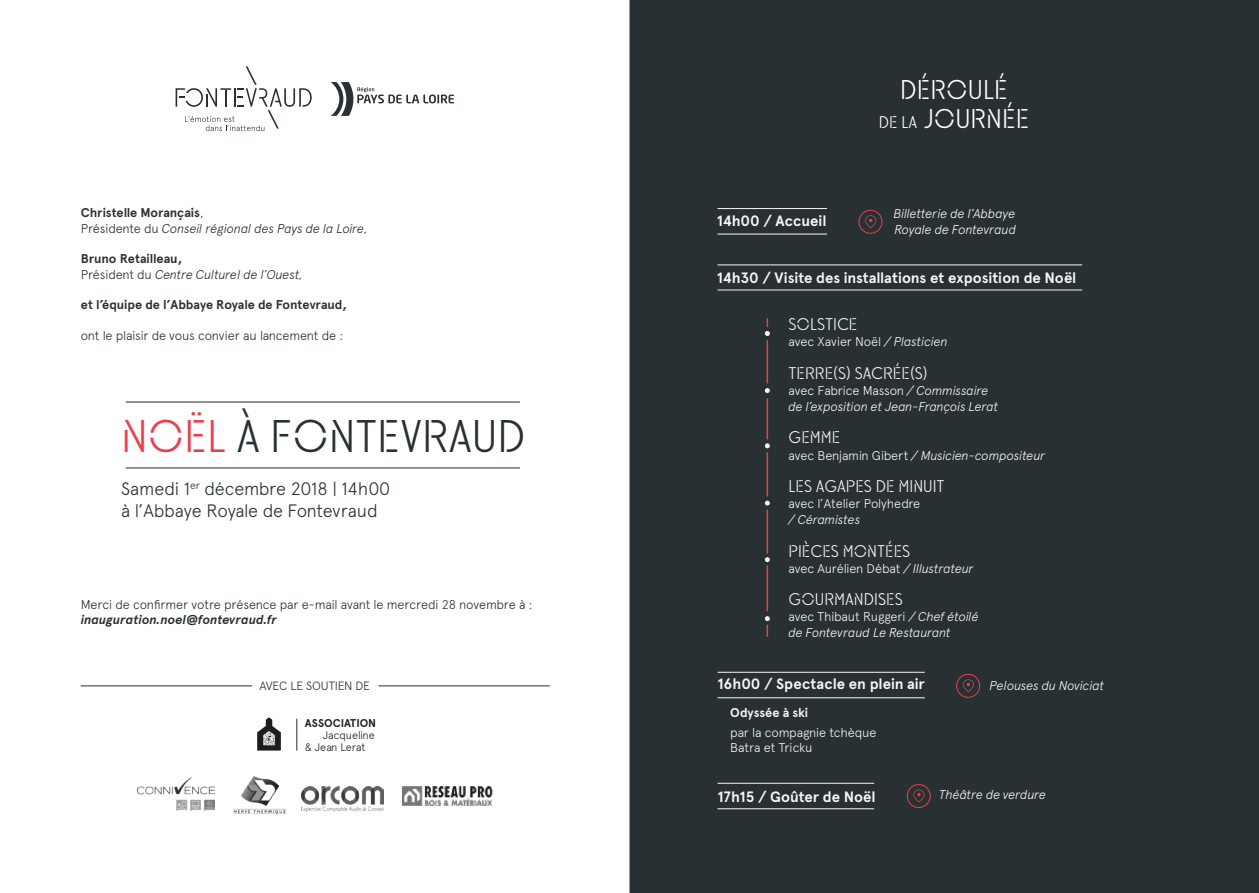
<style>
.page{position:relative;width:1259px;height:893px;background:#fff}
.page>*{position:absolute;margin:0;border:0;box-sizing:border-box;transform-origin:0 0}
.t1{font:40.5px "Fontevraud";color:#293033}
.t2{font:24px/28.8px "Fontevraud";color:#fff;text-align:center}
.t3{font:300 18px/21.6px "Apercu Pro";letter-spacing:-.015em;color:#293033}
.t4{font:700 15px "Apercu Pro";letter-spacing:-.005em;color:#f7f6f6}
.t5{font:15px "Fontevraud";color:#f7f6f6}
.t6{font:italic 300 12.75px/16.2px "Apercu Pro";letter-spacing:-.015em;color:#f7f6f6}
.t7{font:italic 300 12.75px/15.3px "Apercu Pro";letter-spacing:-.02em;color:#293033}
.t8{font:300 12.75px/15.3px "Apercu Pro";letter-spacing:-.01em;color:#f7f6f6}
.t9{font:300 12.75px "Apercu Pro";letter-spacing:-.01em;color:#293033}
.t10{font:700 12.75px "Apercu Pro";letter-spacing:-.005em;color:#293033}
.t11{font:italic 700 12.75px "Apercu Pro";letter-spacing:-.005em;color:#293033}
.t12{font:700 12.75px "Apercu Pro";letter-spacing:-.005em;color:#f7f6f6}
.t13{font:300 12px "Apercu Pro";letter-spacing:-.01em;color:#293033}
.t14{font:700 11.25px "Apercu Pro";letter-spacing:-.005em;color:#1d1d1b}
.t15{font:300 10.95px/12.1px "Apercu Pro";letter-spacing:-.005em;color:#1d1d1b}
.s1{font-weight:700;font-style:normal}
.s2{font-style:normal}
.s3{color:#e8404e}
.s4{font-size:15px}
.s5{font-style:italic}
</style>
<div class="page">
<div style="left:629px;top:0;width:630px;height:893px;background:#293033"></div>
<hr style="left:126px;top:402px;width:394px;height:1px;background:#242628">
<hr style="left:126px;top:468px;width:394px;height:1px;background:#242628">
<svg style="left:913px;top:789px;width:11px;height:13px"></svg>
<div style="left:907px;top:784px;width:23px;height:24px;border:1px solid #e8404e;border-radius:50%"></div>
<hr style="left:717px;top:783px;width:157px;height:1px;background:#f7f6f6">
<hr style="left:717px;top:808px;width:157px;height:1px;background:#f7f6f6">
<hr style="left:717px;top:208px;width:110px;height:1px;background:#f7f6f6">
<hr style="left:717px;top:234px;width:110px;height:1px;background:#f7f6f6">
<svg style="left:865px;top:215px;width:11px;height:13px"></svg>
<div style="left:858px;top:210px;width:24px;height:24px;border:1px solid #e8404e;border-radius:50%"></div>
<hr style="left:717px;top:265px;width:365px;height:1px;background:#f7f6f6">
<hr style="left:717px;top:290px;width:365px;height:1px;background:#f7f6f6">
<hr style="left:766px;top:340px;width:2px;height:43px;background:#e8404e">
<hr style="left:766px;top:399px;width:2px;height:40px;background:#e8404e">
<hr style="left:766px;top:453px;width:2px;height:43px;background:#e8404e">
<hr style="left:766px;top:510px;width:2px;height:43px;background:#e8404e">
<hr style="left:766px;top:566px;width:2px;height:45px;background:#e8404e">
<svg style="left:765px;top:388px;width:5px;height:5px"></svg>
<svg style="left:765px;top:443px;width:5px;height:5px"></svg>
<svg style="left:765px;top:501px;width:5px;height:5px"></svg>
<svg style="left:765px;top:557px;width:5px;height:5px"></svg>
<svg style="left:765px;top:616px;width:5px;height:20px"></svg>
<svg style="left:765px;top:319px;width:5px;height:17px"></svg>
<hr style="left:717px;top:672px;width:207px;height:1px;background:#f7f6f6">
<hr style="left:717px;top:697px;width:207px;height:1px;background:#f7f6f6">
<svg style="left:962px;top:679px;width:12px;height:13px"></svg>
<div style="left:956px;top:674px;width:24px;height:24px;border:1px solid #e8404e;border-radius:50%"></div>
<img style="left:301px;top:786px;width:83px;height:26px">
<img style="left:233px;top:776px;width:53px;height:39px">
<img style="left:137px;top:777px;width:78px;height:33px">
<img style="left:402px;top:786px;width:91px;height:19px">
<svg style="left:176px;top:66px;width:136px;height:65px"></svg>
<svg style="left:257px;top:717px;width:24px;height:34px"></svg>
<hr style="left:296px;top:719px;width:1px;height:32px;background:#292c2c">
<svg style="left:331px;top:82px;width:123px;height:34px"></svg>
<hr style="left:81px;top:686px;width:171px;height:1px;background:#293033">
<hr style="left:378px;top:686px;width:172px;height:1px;background:#293033">
<p class="t7" style="left:81px;top:204px;width:288px"><span class="s1">Christelle Morançais</span><span class="s2">,<br>Présidente du</span> Conseil régional des Pays de la Loire,</p>
<p class="t7" style="left:81px;top:250px;width:224px"><span class="s1">Bruno Retailleau,<br></span><span class="s2">Président du</span> Centre Culturel de l’Ouest,</p>
<p class="t10" style="left:81px;top:295px;width:268px">et l’équipe de l’Abbaye Royale de Fontevraud,</p>
<p class="t9" style="left:81px;top:326px;width:264px">ont le plaisir de vous convier au lancement de :</p>
<h1 class="t1" style="left:121px;top:404px;width:406px"><span class="s3">NOËL</span> À FONTEVRAUD</h1>
<h3 class="t3" style="left:121px;top:476px;width:271px">Samedi 1<sup>er</sup> décembre 2018 | 14h00 à l’Abbaye Royale de Fontevraud</h3>
<p class="t9" style="left:81px;top:595px;width:453px">Merci de confirmer votre présence par e-mail avant le mercredi 28 novembre à :</p>
<p class="t11" style="left:81px;top:610px;width:198px">inauguration.noel@fontevraud.fr</p>
<p class="t13" style="left:259px;top:676px;width:112px">AVEC LE SOUTIEN DE</p>
<p class="t14" style="left:305px;top:714px;width:73px">ASSOCIATION</p>
<p class="t15" style="left:305px;top:728px;width:71px;text-indent:18px">Jacqueline &amp; Jean Lerat</p>
<h2 class="t2" style="left:878px;top:73px;width:152px">DÉROULÉ<br><span class="s4">DE LA</span> JOURNÉE</h2>
<p class="t4" style="left:717px;top:209px;width:111px">14h00 / Accueil</p>
<p class="t6" style="left:893px;top:205px;width:124px;line-height:15.3px">Billetterie de l’Abbaye<br>Royale de Fontevraud</p>
<p class="t4" style="left:717px;top:266px;width:361px">14h30 / Visite des installations et exposition de Noël</p>
<p class="t5" style="left:788px;top:312px;width:70px">SOLSTICE</p>
<p class="t8" style="left:788px;top:333px;width:161px">avec Xavier Noël <span class="s5">/ Plasticien</span></p>
<p class="t5" style="left:788px;top:361px;width:141px">TERRE(S) SACRÉE(S)</p>
<p class="t6" style="left:788px;top:381px;width:211px"><span class="s2">avec Fabrice Masson</span> / Commissaire de l’exposition et Jean-François Lerat</p>
<p class="t5" style="left:788px;top:426px;width:53px">GEMME</p>
<p class="t6" style="left:788px;top:446px;width:258px"><span class="s2">avec Benjamin Gibert</span> / Musicien-compositeur</p>
<p class="t5" style="left:788px;top:474px;width:158px">LES AGAPES DE MINUIT</p>
<p class="t8" style="left:788px;top:495px;width:133px">avec l’Atelier Polyhedre</p>
<p class="t6" style="left:788px;top:511px;width:73px">/ Céramistes</p>
<p class="t5" style="left:788px;top:539px;width:123px">PIÈCES MONTÉES</p>
<p class="t8" style="left:788px;top:559px;width:187px">avec Aurélien Débat <span class="s5">/ Illustrateur</span></p>
<p class="t5" style="left:788px;top:587px;width:116px">GOURMANDISES</p>
<p class="t6" style="left:788px;top:608px;width:192px"><span class="s2">avec Thibaut Ruggeri</span> / Chef étoilé de Fontevraud Le Restaurant</p>
<p class="t4" style="left:717px;top:673px;width:209px">16h00 / Spectacle en plein air</p>
<p class="t12" style="left:730px;top:703px;width:79px">Odyssée à ski</p>
<p class="t8" style="left:730px;top:724px;width:148px">par la compagnie tchèque<br>Batra et Tricku</p>
<p class="t6" style="left:989px;top:676px;width:116px">Pelouses du Noviciat</p>
<p class="t4" style="left:717px;top:785px;width:160px">17h15 / Goûter de Noël</p>
<p class="t6" style="left:939px;top:786px;width:108px">Théâtre de verdure</p>
</div>
